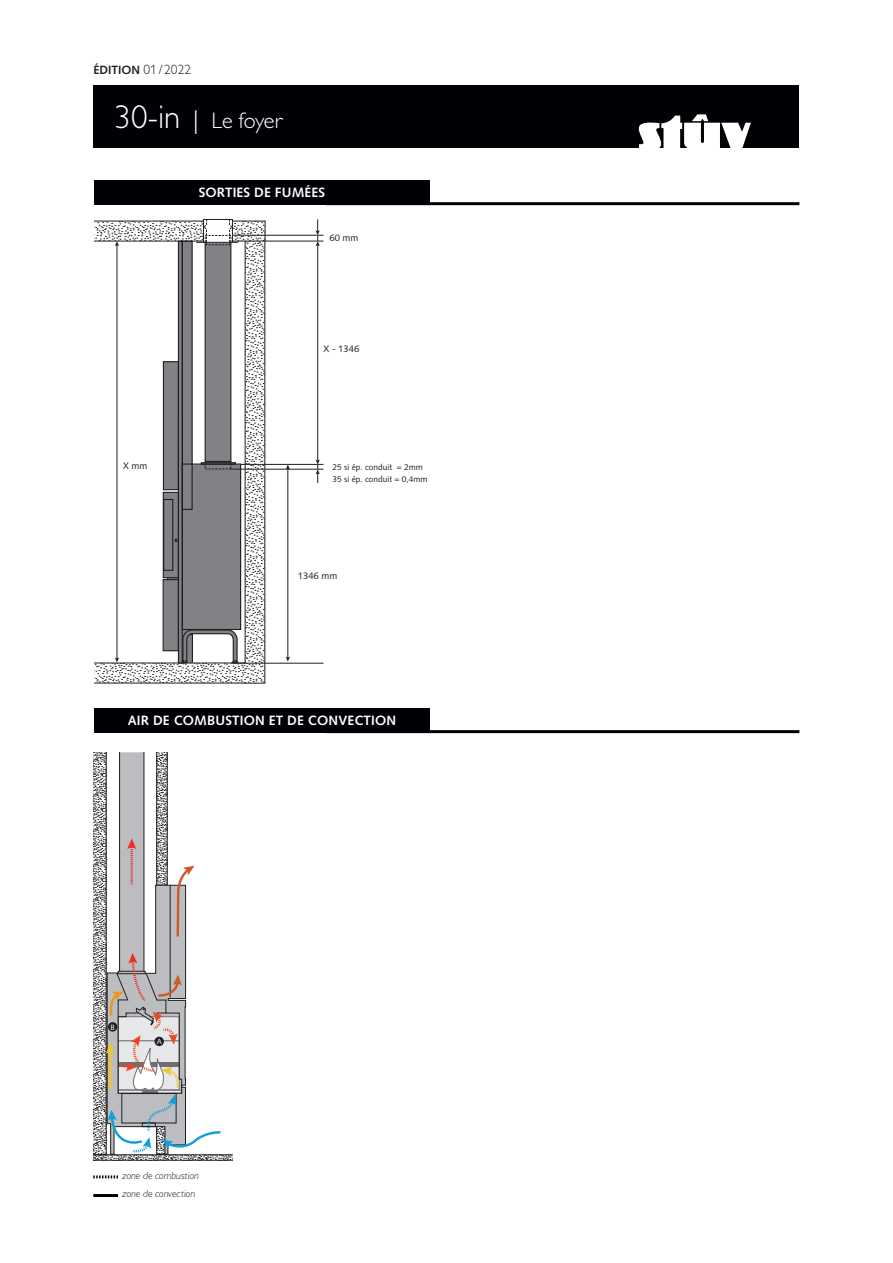
<style>
.page{position:relative;width:893px;height:1263px;background:#fff}
.page>*{position:absolute;margin:0;border:0;box-sizing:border-box;transform-origin:0 0}
.t1{font:300 22.5px "Gill Sans MT Pro";letter-spacing:-.02em;color:#fff}
.t2{font:700 13.5px "Syntax LT Std";letter-spacing:.01em;color:#fff}
.t3{font:700 12px "Syntax LT Std";color:#231f20}
.t4{font:italic 300 10.5px/18px "Gill Sans MT Pro";color:#231f20}
.t5{font:9.45px "Syntax LT Std";color:#231f20}
.t6{font:8.4px/12px "Syntax LT Std";color:#231f20}
.t7{font:7.65px "Syntax LT Std";color:#fff}
.s1{font-family:"Gill Sans MT Pro";font-weight:300;font-size:13.5px}
.s2{font-size:33px}
.s3{font-size:25.5px}
</style>
<div class="page">
<div style="left:94px;top:85px;width:705px;height:63px;background:#000104"></div>
<svg style="left:639px;top:114px;width:112px;height:34px"></svg>
<hr style="left:326px;top:202px;width:473px;height:3px;background:#000104">
<div style="left:94px;top:180px;width:335px;height:25px;background:#000104"></div>
<svg style="left:95px;top:220px;width:171px;height:464px"></svg>
<hr style="left:245px;top:241px;width:78px;height:1px;background:#231f20">
<hr style="left:240px;top:464px;width:83px;height:1px;background:#231f20">
<hr style="left:231px;top:469px;width:92px;height:1px;background:#231f20">
<hr style="left:231px;top:663px;width:92px;height:1px;background:#231f20">
<hr style="left:233px;top:235px;width:90px;height:1px;background:#231f20">
<hr style="left:317px;top:244px;width:1px;height:217px;background:#231f20">
<svg style="left:316px;top:219px;width:4px;height:27px"></svg>
<svg style="left:316px;top:460px;width:4px;height:23px"></svg>
<hr style="left:288px;top:468px;width:1px;height:190px;background:#231f20">
<svg style="left:286px;top:464px;width:4px;height:5px"></svg>
<svg style="left:286px;top:657px;width:4px;height:5px"></svg>
<svg style="left:163px;top:219px;width:78px;height:445px"></svg>
<hr style="left:117px;top:244px;width:1px;height:415px;background:#231f20">
<svg style="left:115px;top:241px;width:4px;height:5px"></svg>
<svg style="left:115px;top:657px;width:4px;height:5px"></svg>
<div style="left:201px;top:462px;width:35px;height:2px;border:1px solid #231f20"></div>
<div style="left:205px;top:461px;width:26px;height:8px;border:1px dashed #231f20"></div>
<div style="left:205px;top:235px;width:26px;height:7px;border:1px dashed #231f20"></div>
<hr style="left:326px;top:730px;width:473px;height:3px;background:#000104">
<div style="left:94px;top:708px;width:335px;height:25px;background:#000104"></div>
<svg style="left:94px;top:753px;width:138px;height:407px"></svg>
<div style="left:108px;top:1022px;width:9px;height:9px;background:#231f20;border-radius:50%"></div>
<div style="left:154px;top:1037px;width:10px;height:9px;background:#231f20;border-radius:50%"></div>
<svg style="left:93px;top:1175px;width:25px;height:3px"></svg>
<hr style="left:93px;top:1194px;width:25px;height:3px;background:#000">
<p class="t3" style="left:94px;top:63px;width:99px">ÉDITION <span class="s1">01/2022</span></p>
<h1 class="t1" style="left:115px;top:107px;width:170px"><span class="s2">30-in</span> <span class="s3">|</span> Le foyer</h1>
<p class="t2" style="left:199px;top:185px;width:128px">SORTIES DE FUMÉES</p>
<p class="t5" style="left:329px;top:233px;width:30px">60 mm</p>
<p class="t5" style="left:123px;top:460px;width:26px">X mm</p>
<p class="t5" style="left:324px;top:343px;width:37px">X - 1346</p>
<p class="t6" style="left:333px;top:461px;width:97px">25 si ép. conduit = 2mm<br>35 si ép. conduit = 0,4mm</p>
<p class="t5" style="left:298px;top:570px;width:41px">1346 mm</p>
<p class="t2" style="left:128px;top:713px;width:270px">AIR DE COMBUSTION ET DE CONVECTION</p>
<p class="t7" style="left:111px;top:1022px;width:6px">B</p>
<p class="t7" style="left:157px;top:1037px;width:7px">A</p>
<p class="t4" style="left:122px;top:1166px;width:78px">zone de combustion zone de convection</p>
</div>
